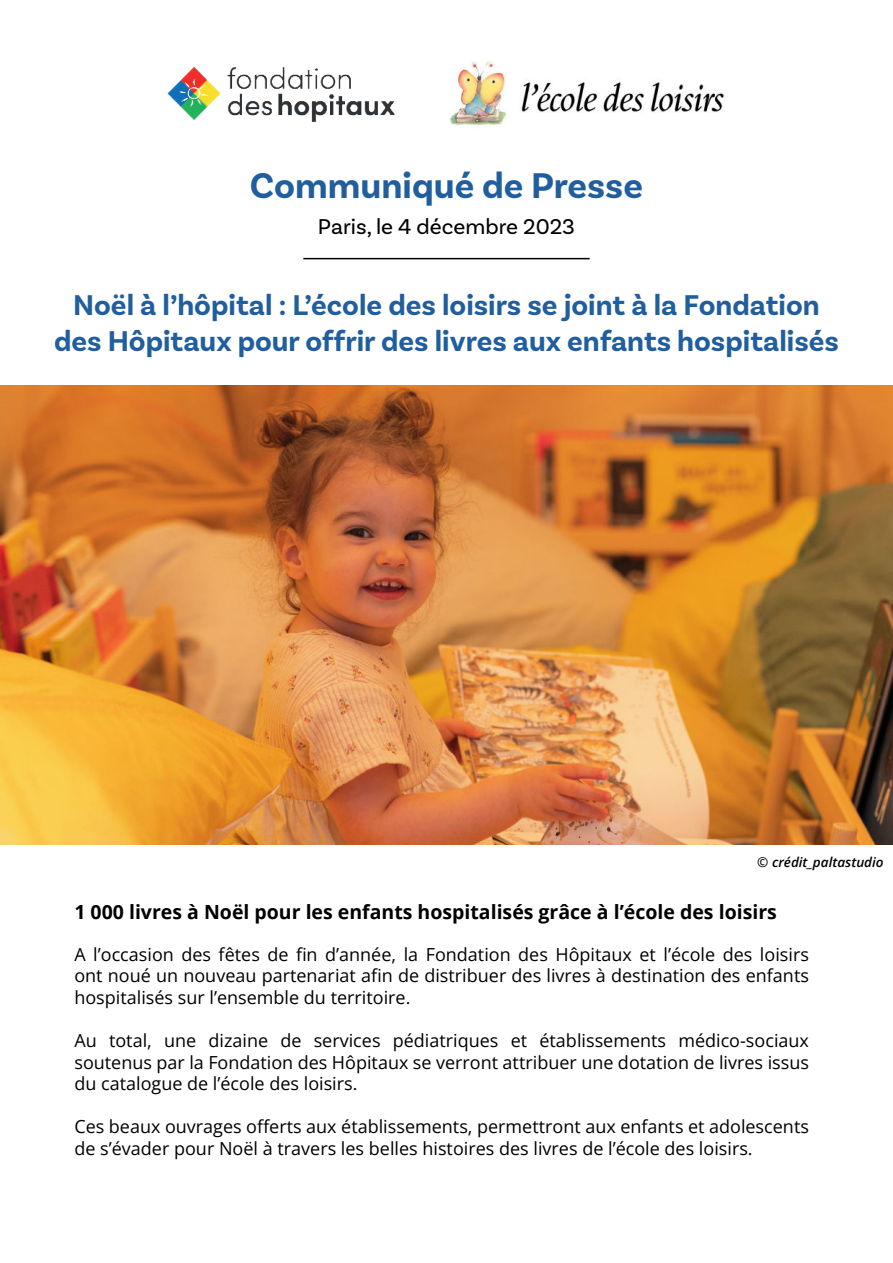
<style>
.page{position:relative;width:893px;height:1263px;background:#fff}
.page>*{position:absolute;margin:0;border:0;box-sizing:border-box;transform-origin:0 0}
.t1{font:700 37.5px "Basic Sans";color:#215e9e}
.t2{font:700 30px/36px "Basic Sans";color:#215e9e;text-align:center}
.t3{font:22.5px "Basic Sans";color:#000}
.t4{font:700 19.5px "Open Sans";color:#000}
.t5{font:18px/21.6px "Open Sans";color:#000;text-align:justify}
.t6{font:italic 13.5px "Open Sans";color:#000}
</style>
<div class="page">
<img style="left:0;top:385px;width:893px;height:459px">
<hr style="left:303px;top:258px;width:287px;height:1px;background:#000">
<img style="left:167px;top:67px;width:228px;height:55px">
<img style="left:449px;top:61px;width:276px;height:65px">
<h1 class="t1" style="left:250px;top:171px;width:394px">Communiqué de Presse</h1>
<p class="t3" style="left:318px;top:218px;width:259px">Paris, le 4 décembre 2023</p>
<h2 class="t2" style="left:54px;top:289px;width:786px">Noël à l’hôpital : L’école des loisirs se joint à la Fondation des Hôpitaux pour offrir des livres aux enfants hospitalisés</h2>
<p class="t6" style="left:757px;top:857px;width:128px">© crédit_paltastudio</p>
<p class="t4" style="left:74px;top:904px;width:704px">1 000 livres à Noël pour les enfants hospitalisés grâce à l’école des loisirs</p>
<p class="t5" style="left:74px;top:943px;width:736px">A l’occasion des fêtes de fin d’année, la Fondation des Hôpitaux et l’école des loisirs ont noué un nouveau partenariat afin de distribuer des livres à destination des enfants hospitalisés sur l’ensemble du territoire.</p>
<p class="t5" style="left:74px;top:1029px;width:736px">Au total, une dizaine de services pédiatriques et établissements médico-sociaux soutenus par la Fondation des Hôpitaux se verront attribuer une dotation de livres issus du catalogue de l’école des loisirs.</p>
<p class="t5" style="left:74px;top:1115px;width:736px">Ces beaux ouvrages offerts aux établissements, permettront aux enfants et adolescents de s’évader pour Noël à travers les belles histoires des livres de l’école des loisirs.</p>
</div>
